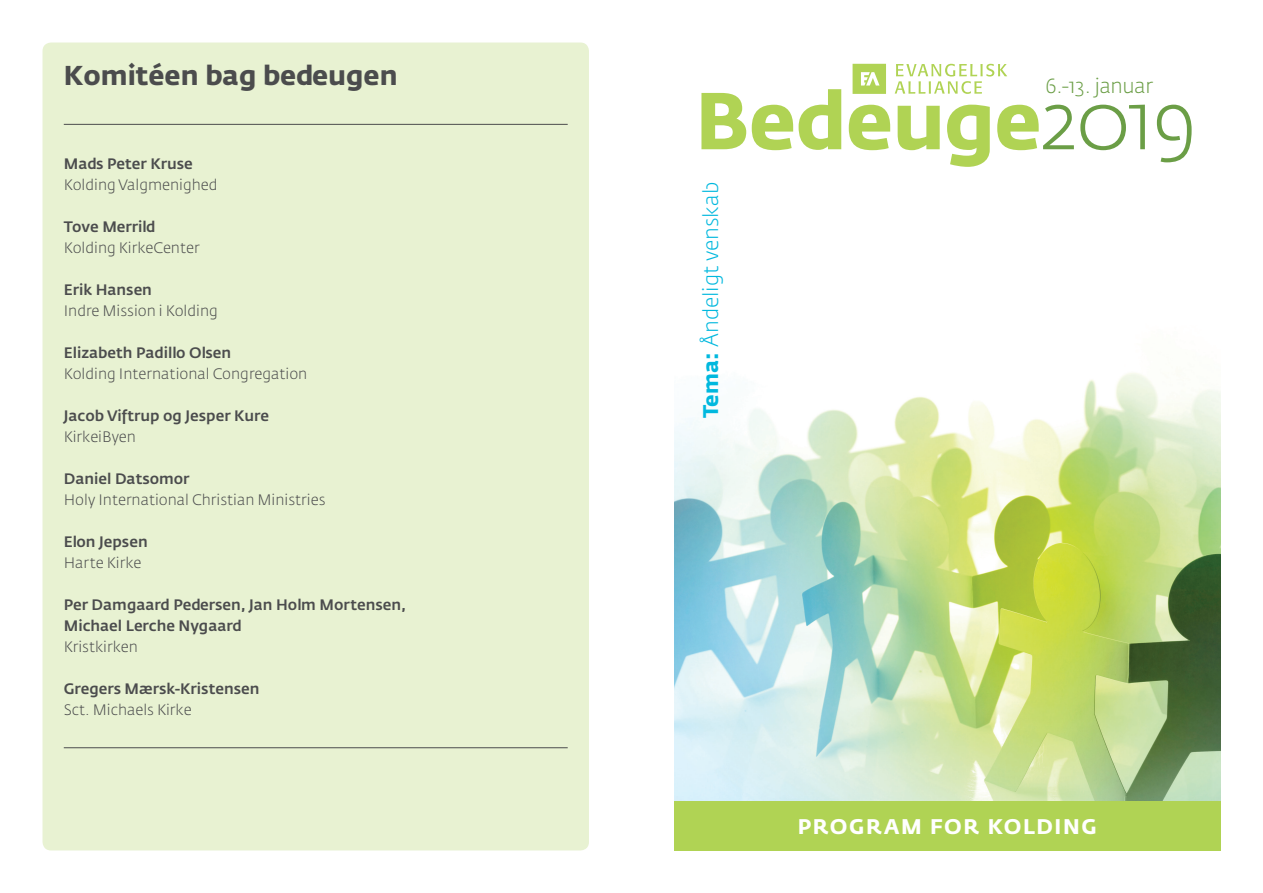
<style>
.page{position:relative;width:1263px;height:893px;background:#fff}
.page>*{position:absolute;margin:0;border:0;box-sizing:border-box;transform-origin:0 0}
.t1{font:700 79.65px "Fedra Sans Pro";letter-spacing:-.01em;color:#b0d354}
.t2{font:700 27px "Fedra Sans Pro";color:#4b4c4d}
.Overskrift{font:300 21px "Fedra Sans Pro";letter-spacing:-.005em;color:#00b8de}
.t3{font:700 21px "Fedra Sans Pro";letter-spacing:.075em;color:#fff}
.Mellemrubrik{font:300 20.25px "Fedra Sans Pro";letter-spacing:-.02em;color:#6b9e46}
.t4{font:500 15px "Fedra Sans Pro";color:#4b4c4d}
.t5{font:300 15px "Fedra Sans Pro";color:#4b4c4d}
.s1{font-weight:300;color:#6b9e46}
.s2{font-weight:700}
</style>
<div class="page">
<div style="left:43px;top:43px;width:546px;height:807px;background:#e8f2d2;border-radius:9px"></div>
<hr style="left:64px;top:124px;width:504px;height:1px;background:#4b4c4d">
<hr style="left:64px;top:747px;width:504px;height:1px;background:#4b4c4d">
<img style="left:674px;top:63px;width:546px;height:738px">
<svg style="left:852px;top:64px;width:34px;height:30px"></svg>
<svg style="left:895px;top:64px;width:112px;height:30px"></svg>
<div style="left:674px;top:801px;width:546px;height:49px;background:#b0d354"></div>
<p class="t2" style="left:64px;top:59px;width:335px">Komitéen bag bedeugen</p>
<p class="t4" style="left:64px;top:154px;width:131px">Mads Peter Kruse</p>
<p class="t5" style="left:64px;top:175px;width:155px">Kolding Valgmenighed</p>
<p class="t4" style="left:64px;top:217px;width:93px">Tove Merrild</p>
<p class="t5" style="left:64px;top:238px;width:137px">Kolding KirkeCenter</p>
<p class="t4" style="left:64px;top:280px;width:90px">Erik Hansen</p>
<p class="t5" style="left:64px;top:301px;width:156px">Indre Mission i Kolding</p>
<p class="t4" style="left:64px;top:343px;width:169px">Elizabeth Padillo Olsen</p>
<p class="t5" style="left:64px;top:364px;width:245px">Kolding International Congregation</p>
<p class="t4" style="left:64px;top:406px;width:207px">Jacob Viftrup og Jesper Kure</p>
<p class="t5" style="left:64px;top:427px;width:74px">KirkeiByen</p>
<p class="t4" style="left:64px;top:469px;width:127px">Daniel Datsomor</p>
<p class="t5" style="left:64px;top:490px;width:263px">Holy International Christian Ministries</p>
<p class="t4" style="left:64px;top:532px;width:85px">Elon Jepsen</p>
<p class="t5" style="left:64px;top:553px;width:79px">Harte Kirke</p>
<p class="t4" style="left:64px;top:595px;width:344px">Per Damgaard Pedersen, Jan Holm Mortensen,</p>
<p class="t4" style="left:64px;top:616px;width:180px">Michael Lerche Nygaard</p>
<p class="t5" style="left:64px;top:637px;width:76px">Kristkirken</p>
<p class="t4" style="left:64px;top:679px;width:197px">Gregers Mærsk-Kristensen</p>
<p class="t5" style="left:64px;top:700px;width:129px">Sct. Michaels Kirke</p>
<p class="Mellemrubrik" style="left:1045px;top:73px;width:109px">6.-13. januar</p>
<p class="t1" style="left:695px;top:72px;width:503px">Bedeuge<span class="s1">2019</span></p>
<p class="Overskrift" style="left:697px;top:418px;width:238px;rotate:-90deg"><span class="s2">Tema:</span> Åndeligt venskab</p>
<p class="t3" style="left:798px;top:813px;width:301px">PROGRAM FOR KOLDING</p>
</div>
